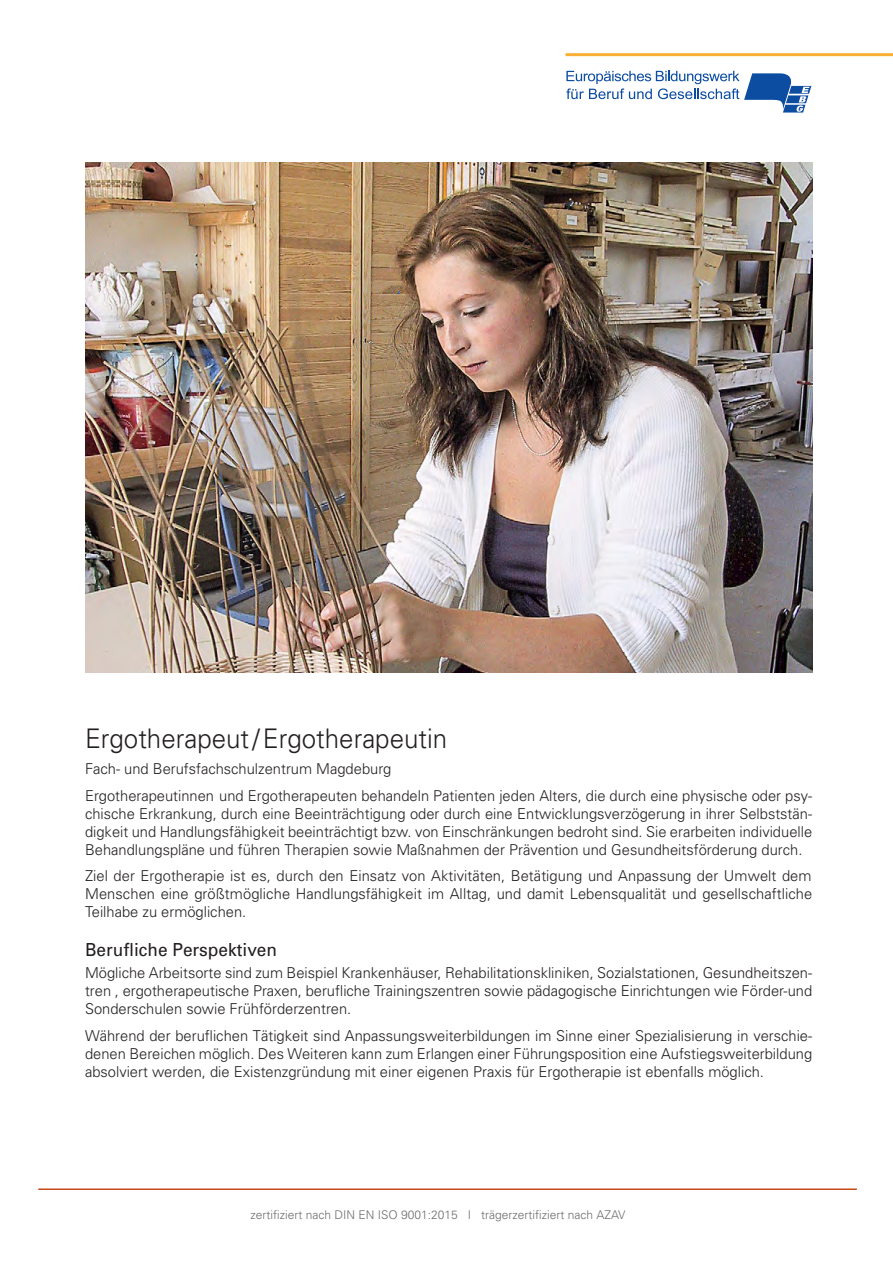
<style>
.page{position:relative;width:893px;height:1263px;background:#fff}
.page>*{position:absolute;margin:0;border:0;box-sizing:border-box;transform-origin:0 0}
.h1_beruf{font:300 27px "Univers";color:#231f20;scale:.96 1}
.t1{font:18px "Univers";color:#231f20;scale:.96 1}
.fließtext_block{font:300 15px/18px "Univers";color:#231f20;text-align:justify}
.fließtext_links{font:300 15px "Univers";color:#231f20}
.zertifizierung_url{font:300 12px "Univers";color:#6c6d70}
</style>
<div class="page">
<hr style="left:38px;top:1188px;width:819px;height:2px;background:#c74919">
<img style="left:85px;top:162px;width:727px;height:510px">
<hr style="left:566px;top:53px;width:327px;height:3px;background:#f9af35">
<svg style="left:566px;top:71px;width:245px;height:42px"></svg>
<p class="h1_beruf" style="left:85px;top:722px;width:379px">Ergotherapeut/Ergotherapeutin</p>
<p class="fließtext_links" style="left:85px;top:760px;width:308px">Fach- und Berufsfachschulzentrum Magdeburg</p>
<p class="fließtext_block" style="left:85px;top:786px;width:729px">Ergotherapeutinnen und Ergotherapeuten behandeln Patienten jeden Alters, die durch eine physische oder psy&shy;chische Erkrankung, durch eine Beeinträchtigung oder durch eine Entwicklungsverzögerung in ihrer Selbststän&shy;digkeit und Handlungsfähigkeit beeinträchtigt bzw. von Einschränkungen bedroht sind. Sie erarbeiten individuelle Behandlungspläne und führen Therapien sowie Maßnahmen der Prävention und Gesundheitsförderung durch.</p>
<p class="fließtext_block" style="left:85px;top:866px;width:729px">Ziel der Ergotherapie ist es, durch den Einsatz von Aktivitäten, Betätigung und Anpassung der Umwelt dem Menschen eine größtmögliche Handlungsfähigkeit im Alltag, und damit Lebensqualität und gesellschaftliche Teilhabe zu ermöglichen.</p>
<p class="t1" style="left:85px;top:938px;width:202px">Berufliche Perspektiven</p>
<p class="fließtext_block" style="left:85px;top:963px;width:729px">Mögliche Arbeitsorte sind zum Beispiel Krankenhäuser, Rehabilitationskliniken, Sozialstationen, Gesundheitszen&shy;tren , ergotherapeutische Praxen, berufliche Trainingszentren sowie pädagogische Einrichtungen wie Förder-und Sonderschulen sowie Frühförderzentren.</p>
<p class="fließtext_block" style="left:85px;top:1026px;width:729px">Während der beruflichen Tätigkeit sind Anpassungsweiterbildungen im Sinne einer Spezialisierung in verschie&shy;denen Bereichen möglich. Des Weiteren kann zum Erlangen einer Führungsposition eine Aufstiegsweiterbildung absolviert werden, die Existenzgründung mit einer eigenen Praxis für Ergotherapie ist ebenfalls möglich.</p>
<p class="zertifizierung_url" style="left:250px;top:1208px;width:377px">zertifiziert nach DIN EN ISO 9001:2015 I trägerzertifiziert nach AZAV</p>
</div>
